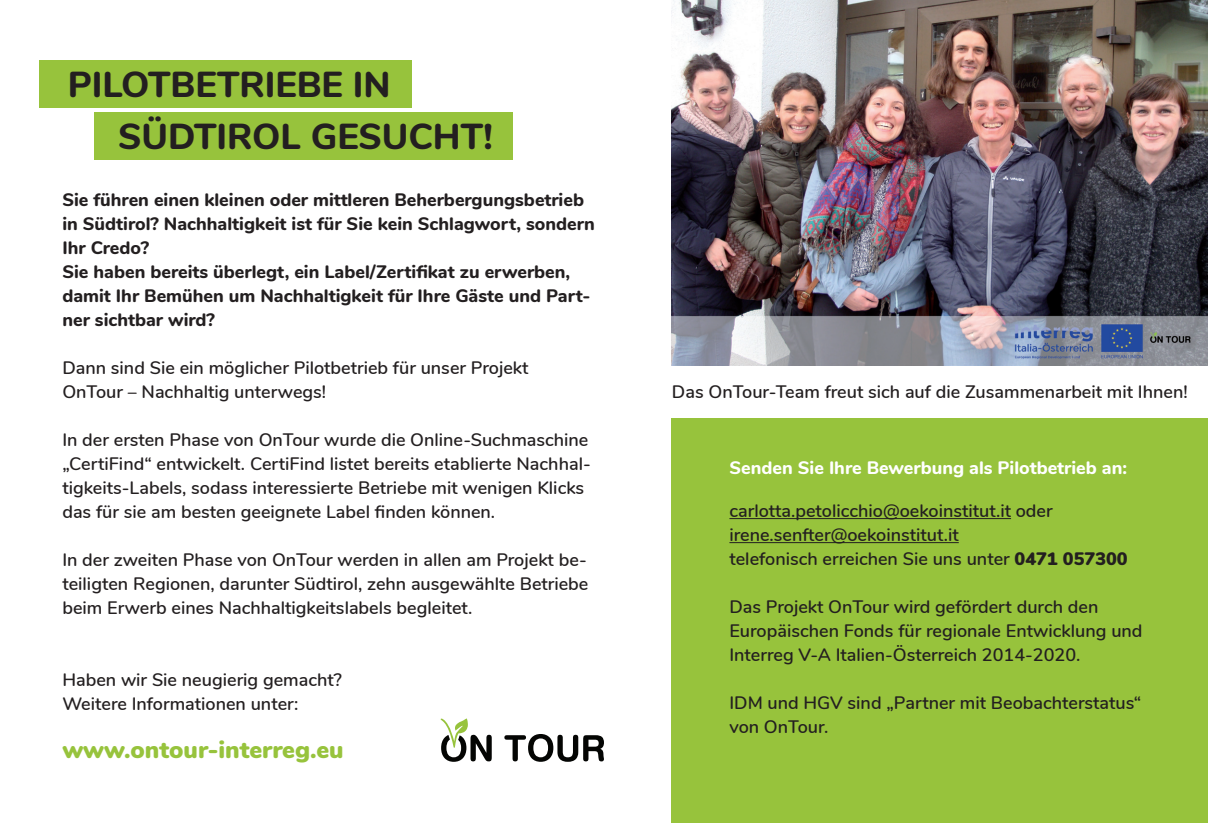
<style>
.page{position:relative;width:1208px;height:823px;background:#fff}
.page>*{position:absolute;margin:0;border:0;box-sizing:border-box;transform-origin:0 0}
.t1{font:800 36px/52px "Nunito";color:#231f20}
.t2{font:900 24px "Nunito";color:#97c33c}
.t3{font:600 18px/24px "Nunito";color:#231f20}
.t4{font:800 18px/24px "Nunito";color:#231f20}
.t5{font:800 18px "Nunito";color:#fff}
.s1{font-weight:900}
</style>
<div class="page">
<div style="left:94px;top:112px;width:419px;height:48px;background:#97c33c"></div>
<div style="left:40px;top:60px;width:372px;height:48px;background:#97c33c"></div>
<img style="left:672px;top:0;width:536px;height:365px">
<svg style="left:504px;top:734px;width:100px;height:27px"></svg>
<svg style="left:441px;top:718px;width:51px;height:43px"></svg>
<div style="left:672px;top:418px;width:536px;height:404px;background:#97c33c"></div>
<hr style="left:729px;top:518px;width:282px;height:1px;background:#231f20">
<hr style="left:729px;top:542px;width:229px;height:1px;background:#231f20">
<h1 class="t1" style="left:118px;top:56px;width:376px;text-indent:-50px">Pilotbetriebe in<br>Südtirol gesucht!</h1>
<p class="t4" style="left:62px;top:186px;width:534px">Sie führen einen kleinen oder mittleren Beherbergungsbetrieb in Südtirol? Nachhaltigkeit ist für Sie kein Schlagwort, sondern Ihr Credo?<br>Sie haben bereits überlegt, ein Label/Zertifikat zu erwerben, damit Ihr Bemühen um Nachhaltigkeit für Ihre Gäste und Part&shy;ner sichtbar wird?</p>
<p class="t3" style="left:62px;top:354px;width:467px">Dann sind Sie ein möglicher Pilotbetrieb für unser Projekt<br>OnTour – Nachhaltig unterwegs!</p>
<p class="t3" style="left:62px;top:426px;width:530px">In der ersten Phase von OnTour wurde die Online-Suchmaschine „CertiFind“ entwickelt. CertiFind listet bereits etablierte Nachhal&shy;tigkeits-Labels, sodass interessierte Betriebe mit wenigen Klicks das für sie am besten geeignete Label finden können.</p>
<p class="t3" style="left:62px;top:546px;width:527px;text-align:justify">In der zweiten Phase von OnTour werden in allen am Projekt be&shy;teiligten Regionen, darunter Südtirol, zehn ausgewählte Betriebe beim Erwerb eines Nachhaltigkeitslabels begleitet.</p>
<p class="t3" style="left:62px;top:666px;width:281px">Haben wir Sie neugierig gemacht?<br>Weitere Informationen unter:</p>
<h2 class="t2" style="left:62px;top:731px;width:283px">www.ontour-interreg.eu</h2>
<p class="t3" style="left:672px;top:378px;width:517px">Das OnTour-Team freut sich auf die Zusammenarbeit mit Ihnen!</p>
<p class="t5" style="left:729px;top:454px;width:399px">Senden Sie Ihre Bewerbung als Pilotbetrieb an:</p>
<p class="t3" style="left:729px;top:497px;width:400px">carlotta.petolicchio@oekoinstitut.it oder irene.senfter@oekoinstitut.it<br>telefonisch erreichen Sie uns unter <span class="s1">0471 057300</span></p>
<p class="t3" style="left:729px;top:593px;width:415px">Das Projekt OnTour wird gefördert durch den<br>Europäischen Fonds für regionale Entwicklung und<br>Interreg V-A Italien-Österreich 2014-2020.</p>
<p class="t3" style="left:729px;top:689px;width:413px">IDM und HGV sind „Partner mit Beobachterstatus“ von OnTour.</p>
</div>
